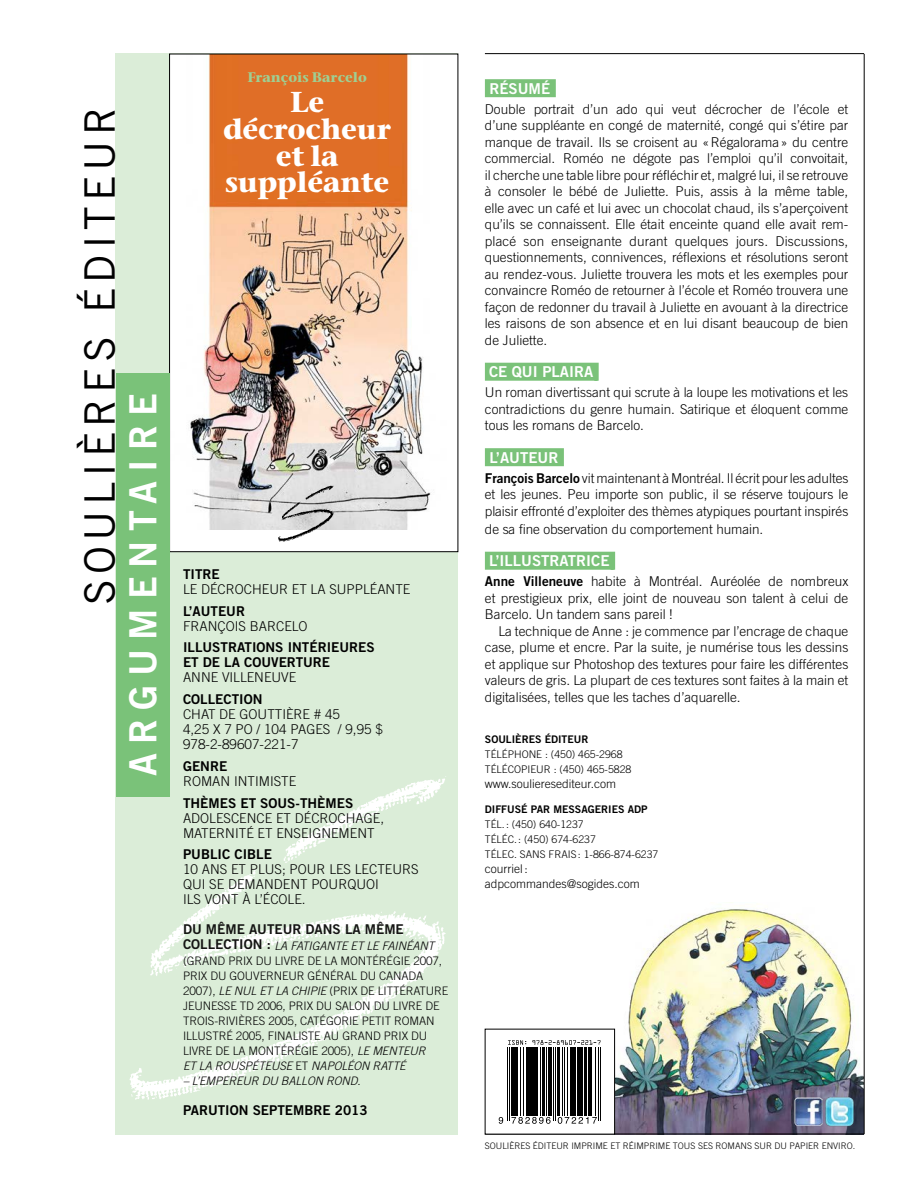
<style>
.page{position:relative;width:918px;height:1188px;background:#fff}
.page>*{position:absolute;margin:0;border:0;box-sizing:border-box;transform-origin:0 0}
.t1{font:42px "Trade Gothic";letter-spacing:.125em;color:#000}
.t2{font:37.5px "Trade Gothic Bold Two";letter-spacing:.24em;color:#fff}
.t3{font:700 28.65px/26.7px "Bell Stone Serif";letter-spacing:-.01em;color:#fff;text-align:center}
.t4{font:15px "Trade Gothic Bold Two";color:#fff}
.t5{font:700 13.8px "Bell Stone Serif";color:#9fcf92}
.t6{font:300 13.5px/16.5px "Trade Gothic";color:#000;text-align:justify}
.t7{font:13.5px/15px "Trade Gothic Bold Two";color:#000}
.t8{font:13.5px "Trade Gothic Bold Two";color:#141413}
.t9{font:300 12px/15px "Trade Gothic";color:#000}
.t10{font:300 11.7px/15px "Trade Gothic";letter-spacing:-.01em;color:#000}
.t11{font:italic 300 11.7px "Trade Gothic";letter-spacing:-.01em;color:#000}
.t12{font:300 10.5px/15px "Trade Gothic";color:#000}
.t13{font:10.5px "Trade Gothic Bold Two";color:#000}
.t14{font:300 9px "Trade Gothic";color:#000}
.s1{font-family:"Trade Gothic Bold Two";font-weight:400;font-size:13.5px;color:#141413}
.s2{font-style:italic}
.s3{font-style:normal}
.s4{font-family:"Trade Gothic Bold Two";font-weight:400}
</style>
<div class="page">
<img style="left:615px;top:903px;width:249px;height:231px">
<div style="left:116px;top:53px;width:342px;height:1082px;background:#dbedd8"></div>
<img style="left:116px;top:776px;width:330px;height:324px">
<div style="left:170px;top:54px;width:288px;height:498px;background:#fff"></div>
<img style="left:190px;top:56px;width:241px;height:474px">
<img style="left:267px;top:471px;width:81px;height:71px">
<div style="left:169px;top:54px;width:289px;height:498px;border:1px solid #000"></div>
<div style="left:116px;top:373px;width:54px;height:423px;background:#7ac279"></div>
<hr style="left:485px;top:53px;width:379px;height:1px;background:#000">
<hr style="left:864px;top:54px;width:1px;height:1080px;background:#000">
<hr style="left:485px;top:1134px;width:379px;height:1px;background:#000">
<div style="left:485px;top:79px;width:71px;height:18px;background:#7ac279"></div>
<div style="left:485px;top:363px;width:114px;height:18px;background:#7ac279"></div>
<div style="left:485px;top:448px;width:79px;height:18px;background:#7ac279"></div>
<div style="left:485px;top:552px;width:130px;height:18px;background:#7ac279"></div>
<svg style="left:508px;top:1040px;width:18px;height:5px"></svg>
<svg style="left:532px;top:1040px;width:68px;height:5px"></svg>
<svg style="left:499px;top:1117px;width:4px;height:7px"></svg>
<hr style="left:507px;top:1048px;width:1px;height:73px;background:#000">
<hr style="left:509px;top:1048px;width:1px;height:73px;background:#000">
<hr style="left:511px;top:1048px;width:3px;height:68px;background:#000">
<hr style="left:515px;top:1048px;width:2px;height:68px;background:#000">
<hr style="left:520px;top:1048px;width:1px;height:68px;background:#000">
<hr style="left:523px;top:1048px;width:1px;height:68px;background:#000">
<hr style="left:526px;top:1048px;width:2px;height:68px;background:#000">
<hr style="left:529px;top:1048px;width:2px;height:68px;background:#000">
<hr style="left:532px;top:1048px;width:2px;height:68px;background:#000">
<hr style="left:535px;top:1048px;width:3px;height:68px;background:#000">
<hr style="left:540px;top:1048px;width:1px;height:68px;background:#000">
<hr style="left:542px;top:1048px;width:3px;height:68px;background:#000">
<svg style="left:511px;top:1117px;width:40px;height:7px"></svg>
<hr style="left:546px;top:1048px;width:1px;height:68px;background:#000">
<hr style="left:548px;top:1048px;width:4px;height:68px;background:#000">
<hr style="left:553px;top:1048px;width:1px;height:73px;background:#000">
<hr style="left:555px;top:1048px;width:1px;height:73px;background:#000">
<hr style="left:557px;top:1048px;width:3px;height:68px;background:#000">
<hr style="left:562px;top:1048px;width:1px;height:68px;background:#000">
<hr style="left:564px;top:1048px;width:1px;height:68px;background:#000">
<hr style="left:567px;top:1048px;width:1px;height:68px;background:#000">
<hr style="left:570px;top:1048px;width:2px;height:68px;background:#000">
<hr style="left:573px;top:1048px;width:2px;height:68px;background:#000">
<hr style="left:577px;top:1048px;width:2px;height:68px;background:#000">
<hr style="left:580px;top:1048px;width:2px;height:68px;background:#000">
<hr style="left:584px;top:1048px;width:2px;height:68px;background:#000">
<hr style="left:588px;top:1048px;width:2px;height:68px;background:#000">
<svg style="left:558px;top:1117px;width:39px;height:7px"></svg>
<hr style="left:591px;top:1048px;width:1px;height:68px;background:#000">
<hr style="left:595px;top:1048px;width:1px;height:68px;background:#000">
<hr style="left:598px;top:1048px;width:1px;height:73px;background:#000">
<hr style="left:600px;top:1048px;width:1px;height:73px;background:#000">
<img style="left:795px;top:1098px;width:28px;height:28px">
<img style="left:823px;top:1096px;width:32px;height:31px">
<h1 class="t1" style="left:74px;top:605px;width:500px;rotate:-90deg">SOULIÈRES ÉDITEUR</h1>
<h2 class="t2" style="left:120px;top:776px;width:384px;rotate:-90deg">ARGUMENTAIRE</h2>
<p class="t5" style="left:248px;top:68px;width:121px">François Barcelo</p>
<h3 class="t3" style="left:223px;top:88px;width:170px">Le décrocheur et la suppléante</h3>
<p class="t7" style="left:183px;top:566px;width:38px">TITRE</p>
<p class="t6" style="left:183px;top:581px;width:229px">LE DÉCROCHEUR ET LA SUPPLÉANTE</p>
<p class="t7" style="left:183px;top:603px;width:64px">L’AUTEUR</p>
<p class="t6" style="left:183px;top:618px;width:126px">FRANÇOIS BARCELO</p>
<p class="t7" style="left:183px;top:640px;width:193px">ILLUSTRATIONS INTÉRIEURES<br>ET DE LA COUVERTURE</p>
<p class="t6" style="left:183px;top:669px;width:115px">ANNE VILLENEUVE</p>
<p class="t7" style="left:183px;top:692px;width:81px">COLLECTION</p>
<p class="t6" style="left:183px;top:707px;width:201px;line-height:15px;text-align:left">CHAT DE GOUTTIÈRE # 45<br>4,25 X 7 PO / 104 PAGES / 9,95 $<br>978-2-89607-221-7</p>
<p class="t7" style="left:183px;top:758px;width:46px">GENRE</p>
<p class="t6" style="left:183px;top:773px;width:115px">ROMAN INTIMISTE</p>
<p class="t7" style="left:183px;top:795px;width:172px">THÈMES ET SOUS-THÈMES</p>
<p class="t6" style="left:183px;top:810px;width:203px;line-height:15px">ADOLESCENCE ET DÉCROCHAGE,<br>MATERNITÉ ET ENSEIGNEMENT</p>
<p class="t7" style="left:183px;top:847px;width:90px">PUBLIC CIBLE</p>
<p class="t6" style="left:183px;top:862px;width:237px;line-height:15px;text-align:left">10 ANS ET PLUS; POUR LES LECTEURS<br>QUI SE DEMANDENT POURQUOI<br>ILS VONT À L’ÉCOLE.</p>
<p class="t8" style="left:183px;top:921px;width:222px">DU MÊME AUTEUR DANS LA MÊME</p>
<p class="t10" style="left:183px;top:938px;width:267px"><span class="s1">COLLECTION :</span> <span class="s2">LA FATIGANTE ET LE FAINÉANT </span>(GRAND PRIX DU LIVRE DE LA MONTÉRÉGIE 2007, PRIX DU GOUVERNEUR GÉNÉRAL DU CANADA 2007), <span class="s2">LE NUL ET LA CHIPIE</span> (PRIX DE LITTÉRATURE JEUNESSE TD 2006, PRIX DU SALON DU LIVRE DE TROIS-RIVIÈRES 2005, CATÉGORIE PETIT ROMAN ILLUSTRÉ 2005, FINALISTE AU GRAND PRIX DU LIVRE DE LA MONTÉRÉGIE 2005), <span class="s2">LE MENTEUR<br>ET LA ROUSPÉTEUSE</span> ET <span class="s2">NAPOLÉON RATTÉ</span></p>
<p class="t11" style="left:183px;top:1073px;width:179px">– L’EMPEREUR DU BALLON ROND<span class="s3">.</span></p>
<p class="t7" style="left:183px;top:1102px;width:186px">PARUTION SEPTEMBRE 2013</p>
<p class="t4" style="left:489px;top:80px;width:68px">RÉSUMÉ<sub>1</sub></p>
<p class="t6" style="left:485px;top:100px;width:365px">Double portrait d’un ado qui veut décrocher de l’école et d’une suppléante en congé de maternité, congé qui s’étire par manque de travail. Ils se croisent au «Régalorama» du centre commercial. Roméo ne dégote pas l’emploi qu’il convoitait, il cherche une table libre pour réfléchir et, malgré lui, il se retrouve à consoler le bébé de Juliette. Puis, assis à la même table, elle avec un café et lui avec un chocolat chaud, ils s’aperçoivent qu’ils se connaissent. Elle était enceinte quand elle avait rem&shy;placé son enseignante durant quelques jours. Discussions, questionnements, connivences, réflexions et résolutions seront au rendez-vous. Juliette trouvera les mots et les exemples pour convaincre Roméo de retourner à l’école et Roméo trouvera une façon de redonner du travail à Juliette en avouant à la directrice les raisons de son absence et en lui disant beaucoup de bien de Juliette.</p>
<p class="t4" style="left:489px;top:362px;width:111px">CE QUI PLAIRA<sub>1</sub></p>
<p class="t6" style="left:485px;top:384px;width:365px">Un roman divertissant qui scrute à la loupe les motivations et les contradictions du genre humain. Satirique et éloquent comme tous les romans de Barcelo.</p>
<p class="t4" style="left:489px;top:448px;width:76px">L’AUTEUR<sub>1</sub></p>
<p class="t6" style="left:485px;top:469px;width:365px"><span class="s4">François Barcelo</span> vit maintenant à Montréal. Il écrit pour les adultes et les jeunes. Peu importe son public, il se réserve toujours le plaisir effronté d’exploiter des thèmes atypiques pourtant inspirés</p>
<p class="t6" style="left:485px;top:520px;width:280px">de sa fine observation du comportement humain.</p>
<p class="t4" style="left:489px;top:551px;width:128px">L’ILLUSTRATRICE<sub>1</sub></p>
<p class="t6" style="left:485px;top:573px;width:365px"><span class="s4">Anne Villeneuve</span> habite à Montréal. Auréolée de nombreux et prestigieux prix, elle joint de nouveau son talent à celui de Barcelo. Un tandem sans pareil !</p>
<p class="t6" style="left:485px;top:622px;width:365px;text-indent:14px">La technique de Anne : je commence par l’encrage de chaque case, plume et encre. Par la suite, je numérise tous les dessins et applique sur Photoshop des textures pour faire les différentes valeurs de gris. La plupart de ces textures sont faites à la main et digitalisées, telles que les taches d’aquarelle.</p>
<p class="t13" style="left:485px;top:733px;width:105px">SOULIÈRES ÉDITEUR</p>
<p class="t12" style="left:485px;top:747px;width:148px">TÉLÉPHONE : (450) 465-2968<br>TÉLÉCOPIEUR : (450) 465-5828</p>
<p class="t9" style="left:485px;top:776px;width:133px">www.soulieresediteur.com</p>
<p class="t13" style="left:485px;top:803px;width:164px">DIFFUSÉ PAR MESSAGERIES ADP</p>
<p class="t12" style="left:485px;top:817px;width:175px">TÉL.: (450) 640-1237<br>TÉLÉC.: (450) 674-6237<br>TÉLEC. SANS FRAIS: 1-866-874-6237</p>
<p class="t9" style="left:485px;top:861px;width:156px">courriel: adpcommandes@sogides.com</p>
<p class="t14" style="left:485px;top:1140px;width:372px">SOULIÈRES ÉDITEUR IMPRIME ET RÉIMPRIME TOUS SES ROMANS SUR DU PAPIER ENVIRO.</p>
</div>
